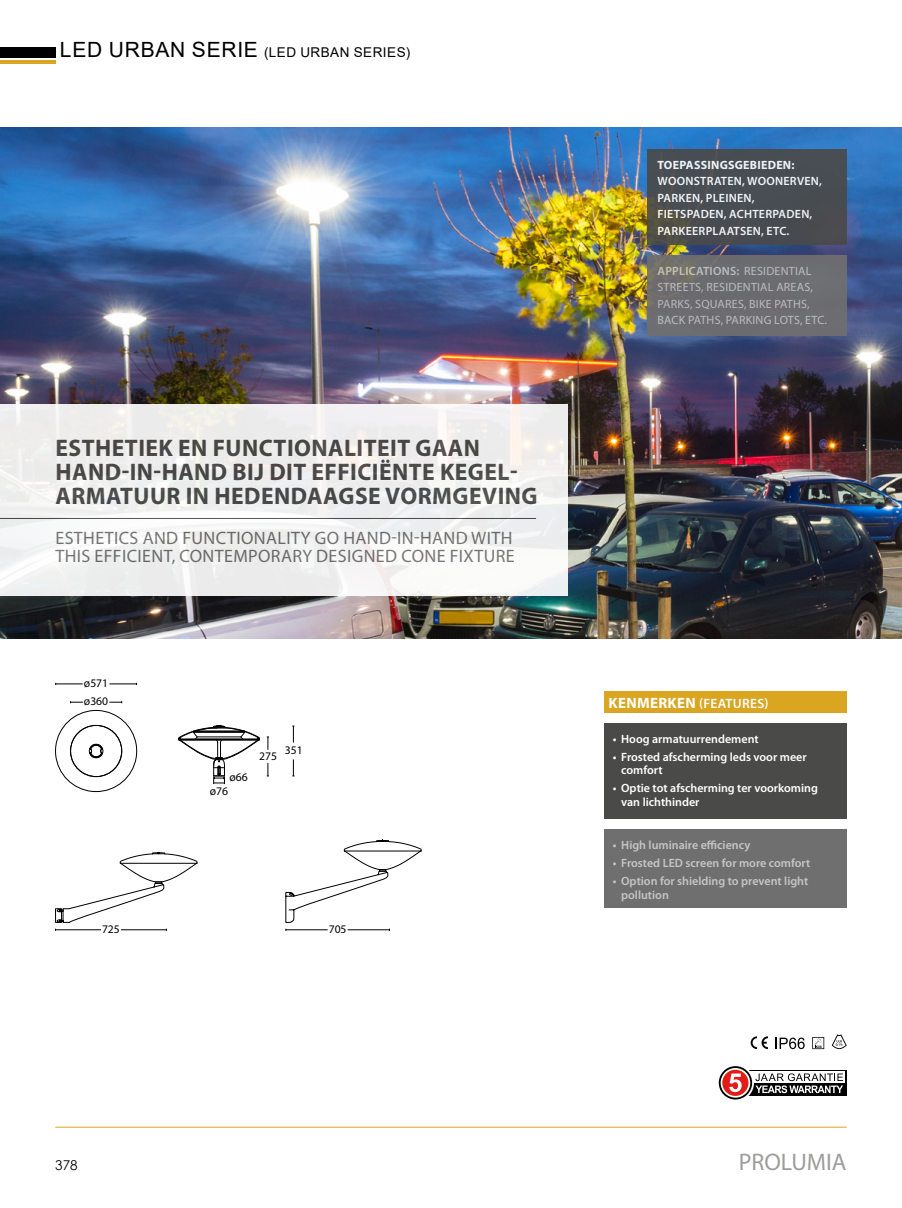
<style>
.page{position:relative;width:902px;height:1208px;background:#fff}
.page>*{position:absolute;margin:0;border:0;box-sizing:border-box;transform-origin:0 0}
.t1{font:700 24px/24px "Myriad Pro";letter-spacing:.02em;color:#4a4a49}
.t2{font:24px "Myriad Pro";color:#9d9d9c}
.t3{font:18px/18px "Myriad Pro";letter-spacing:.02em;color:#706f6f}
.t4{font:13.5px "Arial";letter-spacing:.035em;color:#000}
.t5{font:600 13.5px "Myriad Pro";letter-spacing:.02em;color:#fff}
.t6{font:13.5px "Century Gothic";color:#000}
.t7{font:600 12px/13.5px "Myriad Pro";color:#fff}
.t8{font:12px/16.5px "Myriad Pro";letter-spacing:.02em;color:#c6c6c6}
.t9{font:600 12px/13.5px "Myriad Pro";color:#c6c6c6}
.t10{font:600 12px/16.5px "Myriad Pro";letter-spacing:.02em;color:#fff}
.t11{font:700 12px "Myriad Pro";letter-spacing:.02em;color:#fff}
.t12{font:11.55px "Myriad Pro";color:#000}
.s1{font-size:21px}
.s2{font-weight:600}
.s3{font-weight:700;font-size:15px}
</style>
<div class="page">
<hr style="left:55px;top:1126px;width:791px;height:1px;background:#daa521">
<hr style="left:0;top:61px;width:55px;height:3px;background:#daa521">
<div style="left:0;top:47px;width:55px;height:10px;background:#000"></div>
<img style="left:0;top:128px;width:901px;height:510px">
<div style="left:604px;top:723px;width:242px;height:95px;background:#4a4a49"></div>
<div style="left:604px;top:829px;width:242px;height:79px;background:#706f6f"></div>
<div style="left:604px;top:691px;width:242px;height:21px;background:#daa521"></div>
<div style="left:0;top:404px;width:568px;height:191px;background:linear-gradient(to right,#f0f0ef,#f3f2f2)"></div>
<hr style="left:0;top:518px;width:536px;height:1px;background:#4a4a49">
<div style="left:646px;top:149px;width:200px;height:95px;background:linear-gradient(to right,#4b4f4f,#474c52)"></div>
<div style="left:646px;top:255px;width:200px;height:81px;background:#706f6f"></div>
<svg style="left:775px;top:1037px;width:29px;height:12px"></svg>
<svg style="left:831px;top:1034px;width:15px;height:15px"></svg>
<svg style="left:812px;top:1037px;width:12px;height:12px"></svg>
<svg style="left:750px;top:1036px;width:17px;height:13px"></svg>
<svg style="left:55px;top:710px;width:82px;height:82px"></svg>
<svg style="left:70px;top:701px;width:13px;height:2px"></svg>
<svg style="left:109px;top:701px;width:13px;height:2px"></svg>
<svg style="left:178px;top:725px;width:82px;height:59px"></svg>
<svg style="left:55px;top:683px;width:28px;height:2px"></svg>
<svg style="left:109px;top:683px;width:28px;height:2px"></svg>
<svg style="left:267px;top:736px;width:2px;height:14px"></svg>
<svg style="left:267px;top:763px;width:2px;height:13px"></svg>
<svg style="left:292px;top:726px;width:2px;height:16px"></svg>
<svg style="left:292px;top:759px;width:2px;height:17px"></svg>
<svg style="left:55px;top:852px;width:143px;height:79px"></svg>
<hr style="left:121px;top:929px;width:45px;height:1px;background:#000">
<svg style="left:285px;top:840px;width:137px;height:91px"></svg>
<hr style="left:347px;top:929px;width:42px;height:1px;background:#000">
<svg style="left:749px;top:1070px;width:97px;height:25px"></svg>
<div style="left:737px;top:1071px;width:107px;height:11px;background:#fff"></div>
<svg style="left:716px;top:1064px;width:38px;height:37px"></svg>
<svg style="left:718px;top:1066px;width:34px;height:33px"></svg>
<svg style="left:720px;top:1068px;width:30px;height:29px"></svg>
<div style="left:722px;top:1069px;width:26px;height:26px;background:#e41c18;border-radius:50%"></div>
<svg style="left:755px;top:1073px;width:88px;height:20px"></svg>
<svg style="left:729px;top:1073px;width:12px;height:19px"></svg>
<p class="t4" style="left:60px;top:43px;width:352px"><span class="s1">LED URBAN SERIE</span> (LED URBAN SERIES)</p>
<h1 class="t1" style="left:56px;top:436px;width:483px">ESTHETIEK EN FUNCTIONALITEIT GAAN<br>HAND-IN-HAND BIJ DIT EFFICIËNTE KEGEL-<br>ARMATUUR IN HEDENDAAGSE VORMGEVING</h1>
<h2 class="t3" style="left:55px;top:529px;width:460px">ESTHETICS AND FUNCTIONALITY GO HAND-IN-HAND WITH<br>THIS EFFICIENT, CONTEMPORARY DESIGNED CONE FIXTURE</h2>
<p class="t12" style="left:84px;top:676px;width:26px">ø571</p>
<p class="t12" style="left:84px;top:694px;width:26px">ø360</p>
<p class="t12" style="left:229px;top:770px;width:20px">ø66</p>
<p class="t12" style="left:210px;top:784px;width:20px">ø76</p>
<p class="t12" style="left:259px;top:749px;width:19px">275</p>
<p class="t12" style="left:285px;top:743px;width:19px">351</p>
<p class="t12" style="left:102px;top:922px;width:19px">725</p>
<p class="t12" style="left:329px;top:922px;width:19px">705</p>
<p class="t11" style="left:657px;top:158px;width:138px">TOEPASSINGSGEBIEDEN:</p>
<p class="t10" style="left:657px;top:173px;width:166px">WOONSTRATEN, WOONERVEN,<br>PARKEN, PLEINEN,<br>FIETSPADEN, ACHTERPADEN,<br>PARKEERPLAATSEN, ETC.</p>
<p class="t8" style="left:657px;top:263px;width:171px"><span class="s2">APPLICATIONS:</span> RESIDENTIAL<br>STREETS, RESIDENTIAL AREAS,<br>PARKS, SQUARES, BIKE PATHS,<br>BACK PATHS, PARKING LOTS, ETC.</p>
<p class="t5" style="left:608px;top:695px;width:162px"><span class="s3">KENMERKEN</span> (FEATURES)</p>
<p class="t7" style="left:612px;top:732px;width:147px">• Hoog armatuurrendement</p>
<p class="t7" style="left:621px;top:750px;width:187px;text-indent:-9px">• Frosted afscherming leds voor meer comfort</p>
<p class="t7" style="left:621px;top:781px;width:198px;text-indent:-9px">• Optie tot afscherming ter voorkoming van lichthinder</p>
<p class="t9" style="left:612px;top:838px;width:139px">• High luminaire efficiency</p>
<p class="t9" style="left:612px;top:856px;width:199px">• Frosted LED screen for more comfort</p>
<p class="t9" style="left:621px;top:874px;width:189px;text-indent:-9px">• Option for shielding to prevent light pollution</p>
<p class="t6" style="left:55px;top:1155px;width:24px">378</p>
<h1 class="t2" style="left:738px;top:1148px;width:109px">PROLUMIA</h1>
</div>
